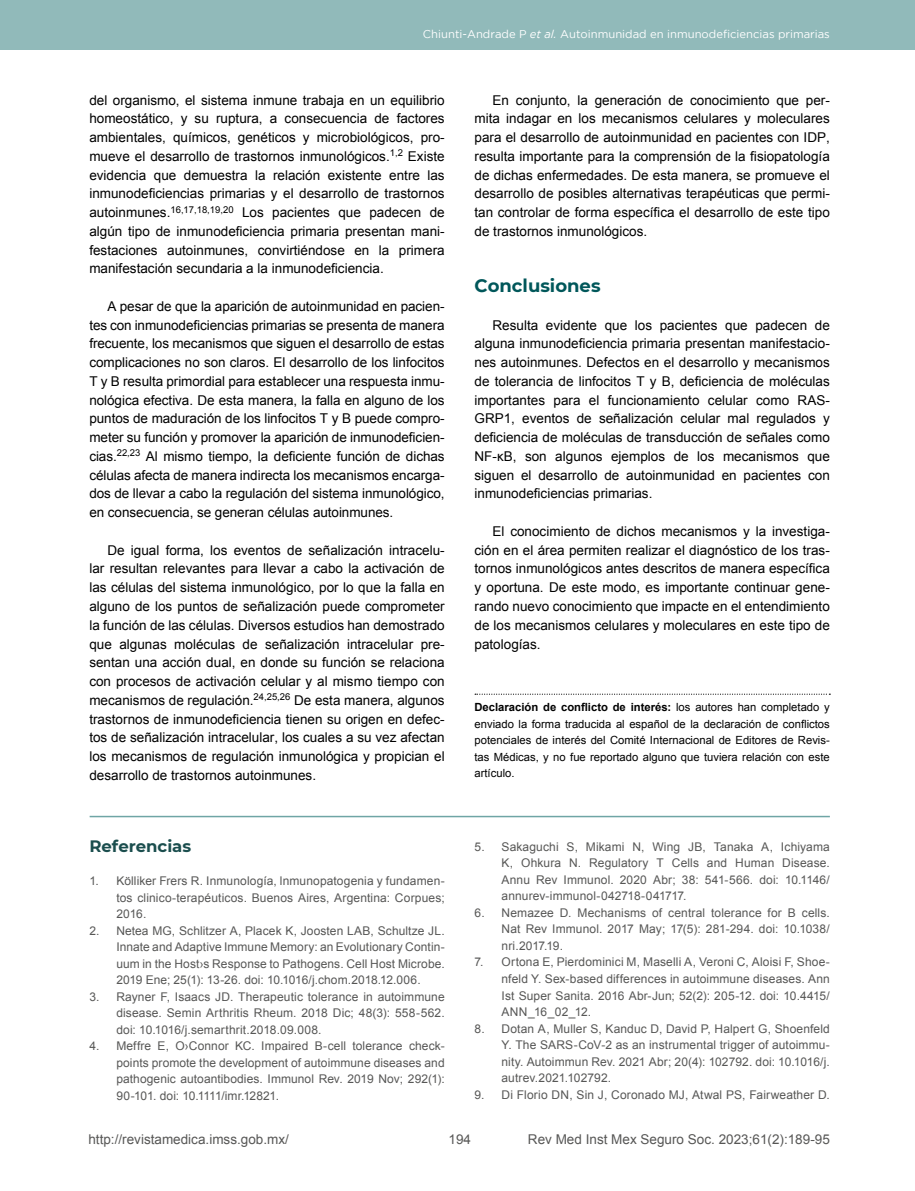
<style>
.page{position:relative;width:915px;height:1191px;background:#fff}
.page>*{position:absolute;margin:0;border:0;box-sizing:border-box;transform-origin:0 0}
.t1{font:700 18px "Montserrat";color:#01575a}
.t2{font:700 16.5px "Montserrat";color:#1b4e4e}
.t3{font:13.5px/18.8px "Arial";color:#000;text-align:justify}
.t4{font:13.5px "Arial";color:#575756}
.t5{font:12px/16.5px "Arial";letter-spacing:.01em;color:#575756;text-align:justify}
.t6{font:11.25px/16.5px "Arial";color:#000;text-align:justify}
.t7{font:11.25px "Gotham";color:#fff}
.s1{font-style:italic}
.s2{font-weight:700}
</style>
<div class="page">
<div style="left:0;top:0;width:914px;height:50px;background:#91baba"></div>
<svg style="left:475px;top:693px;width:355px;height:2px"></svg>
<hr style="left:90px;top:815px;width:739px;height:2px;background:#6fa5a5">
<p class="t7" style="left:423px;top:28px;width:408px">Chiunti-Andrade P <span class="s1">et al.</span> Autoinmunidad en inmunodeficiencias primarias</p>
<p class="t3" style="left:89px;top:91px;width:357px">del organismo, el sistema inmune trabaja en un equilibrio homeostático, y su ruptura, a consecuencia de factores ambientales, químicos, genéticos y microbiológicos, pro&shy;mueve el desarrollo de trastornos inmunológicos.<sup>1,2</sup> Existe evidencia que demuestra la relación existente entre las inmunodeficiencias primarias y el desarrollo de trastornos autoinmunes.<sup>16,17,18,19,20</sup> Los pacientes que padecen de algún tipo de inmunodeficiencia primaria presentan mani&shy;festaciones autoinmunes, convirtiéndose en la primera manifestación secundaria a la inmunodeficiencia.</p>
<p class="t3" style="left:89px;top:297px;width:356px;text-indent:18px">A pesar de que la aparición de autoinmunidad en pacien&shy;tes con inmunodeficiencias primarias se presenta de manera frecuente, los mecanismos que siguen el desarrollo de estas complicaciones no son claros. El desarrollo de los linfocitos T y B resulta primordial para establecer una respuesta inmu&shy;nológica efectiva. De esta manera, la falla en alguno de los puntos de maduración de los linfocitos T y B puede compro&shy;meter su función y promover la aparición de inmunodeficien&shy;cias.<sup>22,23</sup> Al mismo tiempo, la deficiente función de dichas células afecta de manera indirecta los mecanismos encarga&shy;dos de llevar a cabo la regulación del sistema inmunológico, en consecuencia, se generan células autoinmunes.</p>
<p class="t3" style="left:89px;top:541px;width:357px;text-indent:18px">De igual forma, los eventos de señalización intracelu&shy;lar resultan relevantes para llevar a cabo la activación de las células del sistema inmunológico, por lo que la falla en alguno de los puntos de señalización puede comprometer la función de las células. Diversos estudios han demostrado que algunas moléculas de señalización intracelular pre&shy;sentan una acción dual, en donde su función se relaciona con procesos de activación celular y al mismo tiempo con mecanismos de regulación.<sup>24,25,26</sup> De esta manera, algunos trastornos de inmunodeficiencia tienen su origen en defec&shy;tos de señalización intracelular, los cuales a su vez afectan los mecanismos de regulación inmunológica y propician el desarrollo de trastornos autoinmunes.</p>
<p class="t2" style="left:89px;top:834px;width:103px">Referencias</p>
<p class="t5" style="left:116px;top:872px;width:330px;text-indent:-27px">1. Kölliker Frers R. Inmunología, lnmunopatogenia y fundamen&shy;tos clinico-terapéuticos. Buenos Aires, Argentina: Corpues; 2016.</p>
<p class="t5" style="left:116px;top:922px;width:330px;text-indent:-27px">2. Netea MG, Schlitzer A, Placek K, Joosten LAB, Schultze JL.<br>Innate and Adaptive Immune Memory: an Evolutionary Contin&shy;uum in the Host›s Response to Pathogens. Cell Host Microbe.<br>2019 Ene; 25(1): 13-26. doi: 10.1016/j.chom.2018.12.006.</p>
<p class="t5" style="left:116px;top:988px;width:330px;text-indent:-27px">3. Rayner F, Isaacs JD. Therapeutic tolerance in autoimmune disease. Semin Arthritis Rheum. 2018 Dic; 48(3): 558-562. doi: 10.1016/j.semarthrit.2018.09.008.</p>
<p class="t5" style="left:116px;top:1037px;width:330px;text-indent:-27px">4. Meffre E, O›Connor KC. Impaired B-cell tolerance check&shy;points promote the development of autoimmune diseases and pathogenic autoantibodies. Immunol Rev. 2019 Nov; 292(1):<br>90-101. doi: 10.1111/imr.12821.</p>
<p class="t3" style="left:474px;top:91px;width:357px;text-indent:18px">En conjunto, la generación de conocimiento que per&shy;mita indagar en los mecanismos celulares y moleculares para el desarrollo de autoinmunidad en pacientes con IDP, resulta importante para la comprensión de la fisiopatología de dichas enfermedades. De esta manera, se promueve el desarrollo de posibles alternativas terapéuticas que permi&shy;tan controlar de forma específica el desarrollo de este tipo de trastornos inmunológicos.</p>
<h1 class="t1" style="left:474px;top:273px;width:127px">Conclusiones</h1>
<p class="t3" style="left:474px;top:316px;width:357px;text-indent:18px">Resulta evidente que los pacientes que padecen de alguna inmunodeficiencia primaria presentan manifestacio&shy;nes autoinmunes. Defectos en el desarrollo y mecanismos de tolerancia de linfocitos T y B, deficiencia de moléculas importantes para el funcionamiento celular como RAS-GRP1, eventos de señalización celular mal regulados y deficiencia de moléculas de transducción de señales como NF-κB, son algunos ejemplos de los mecanismos que siguen el desarrollo de autoinmunidad en pacientes con inmunodeficiencias primarias.</p>
<p class="t3" style="left:474px;top:522px;width:357px;text-indent:18px">El conocimiento de dichos mecanismos y la investiga&shy;ción en el área permiten realizar el diagnóstico de los tras&shy;tornos inmunológicos antes descritos de manera específica y oportuna. De este modo, es importante continuar gene&shy;rando nuevo conocimiento que impacte en el entendimiento de los mecanismos celulares y moleculares en este tipo de patologías.</p>
<p class="t6" style="left:474px;top:699px;width:357px"><span class="s2">Declaración de conflicto de interés:</span> los autores han completado y enviado la forma traducida al español de la declaración de conflictos potenciales de interés del Comité Internacional de Editores de Revis&shy;tas Médicas, y no fue reportado alguno que tuviera relación con este artículo.</p>
<p class="t5" style="left:501px;top:838px;width:330px;text-indent:-27px">5. Sakaguchi S, Mikami N, Wing JB, Tanaka A, Ichiyama K, Ohkura N. Regulatory T Cells and Human Disease.<br>Annu Rev Immunol. 2020 Abr; 38: 541-566. doi: 10.1146/ annurev-immunol-042718-041717.</p>
<p class="t5" style="left:501px;top:904px;width:330px;text-indent:-27px">6. Nemazee D. Mechanisms of central tolerance for B cells.<br>Nat Rev Immunol. 2017 May; 17(5): 281-294. doi: 10.1038/ nri.2017.19.</p>
<p class="t5" style="left:501px;top:954px;width:330px;text-indent:-27px">7. Ortona E, Pierdominici M, Maselli A, Veroni C, Aloisi F, Shoe&shy;nfeld Y. Sex-based differences in autoimmune diseases. Ann Ist Super Sanita. 2016 Abr-Jun; 52(2): 205-12. doi: 10.4415/ ANN_16_02_12.</p>
<p class="t5" style="left:501px;top:1020px;width:330px;text-indent:-27px">8. Dotan A, Muller S, Kanduc D, David P, Halpert G, Shoenfeld Y. The SARS-CoV-2 as an instrumental trigger of autoimmu&shy;nity. Autoimmun Rev. 2021 Abr; 20(4): 102792. doi: 10.1016/j. autrev.2021.102792.</p>
<p class="t5" style="left:474px;top:1086px;width:357px">9. Di Florio DN, Sin J, Coronado MJ, Atwal PS, Fairweather D.</p>
<p class="t4" style="left:88px;top:1130px;width:202px">http://revistamedica.imss.gob.mx/</p>
<p class="t4" style="left:527px;top:1130px;width:303px">Rev Med Inst Mex Seguro Soc. 2023;61(2):189-95</p>
<p class="t4" style="left:448px;top:1130px;width:24px">194</p>
</div>
